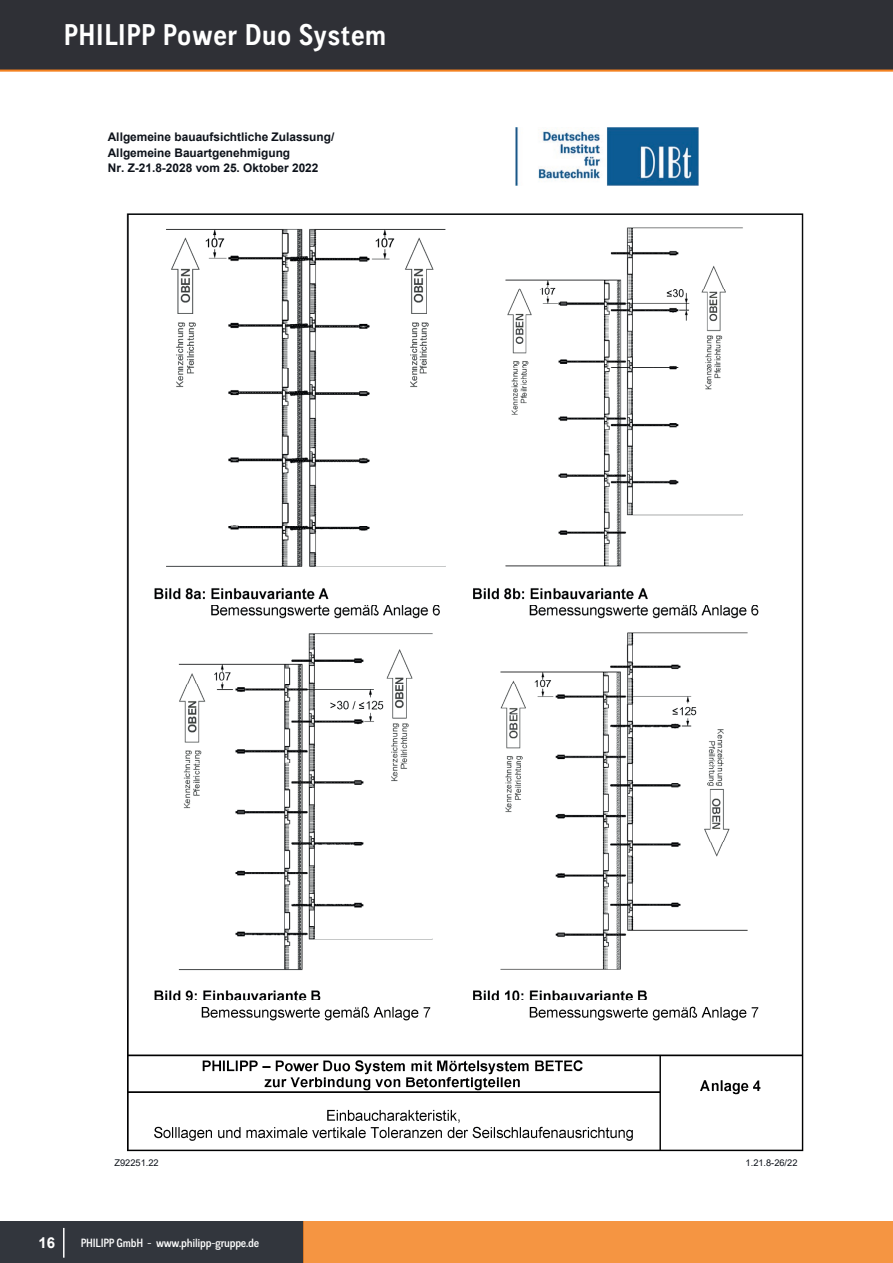
<style>
.page{position:relative;width:893px;height:1263px;background:#fff}
.page>*{position:absolute;margin:0;border:0;box-sizing:border-box;transform-origin:0 0}
.t1{font:700 30px "CA Normal";letter-spacing:.02em;color:#fff}
.t2{font:700 15px "Arial";color:#fff}
.t3{font:500 12px "CA Normal";letter-spacing:-.02em;color:#fff}
.t4{font:700 11.85px/15.9px "Arial";color:#0d121a}
.t5{font:9.3px "Arial";color:#0d121a}
</style>
<div class="page">
<div style="left:0;top:1221px;width:303px;height:42px;background:#32363d"></div>
<div style="left:0;top:0;width:893px;height:71px;background:#2f3036"></div>
<div style="left:303px;top:1221px;width:590px;height:42px;background:#f59542"></div>
<hr style="left:0;top:70px;width:893px;height:2px;background:#f48221">
<hr style="left:63px;top:1228px;width:2px;height:30px;background:#fff">
<img style="left:516px;top:128px;width:182px;height:58px">
<img style="left:126px;top:213px;width:678px;height:787px">
<svg style="left:127px;top:1079px;width:677px;height:73px"></svg>
<h1 class="t1" style="left:64px;top:14px;width:324px">PHILIPP Power Duo System</h1>
<p class="t4" style="left:108px;top:129px;width:228px">Allgemeine bauaufsichtliche Zulassung/<br>Allgemeine Bauartgenehmigung<br>Nr. Z-21.8-2028 vom 25. Oktober 2022</p>
<p class="t5" style="left:114px;top:1157px;width:46px">Z92251.22</p>
<p class="t5" style="left:746px;top:1157px;width:53px">1.21.8-26/22</p>
<p class="t2" style="left:39px;top:1232px;width:18px">16</p>
<p class="t3" style="left:81px;top:1235px;width:180px">PHILIPP GmbH - www.philipp-gruppe.de</p>
</div>
